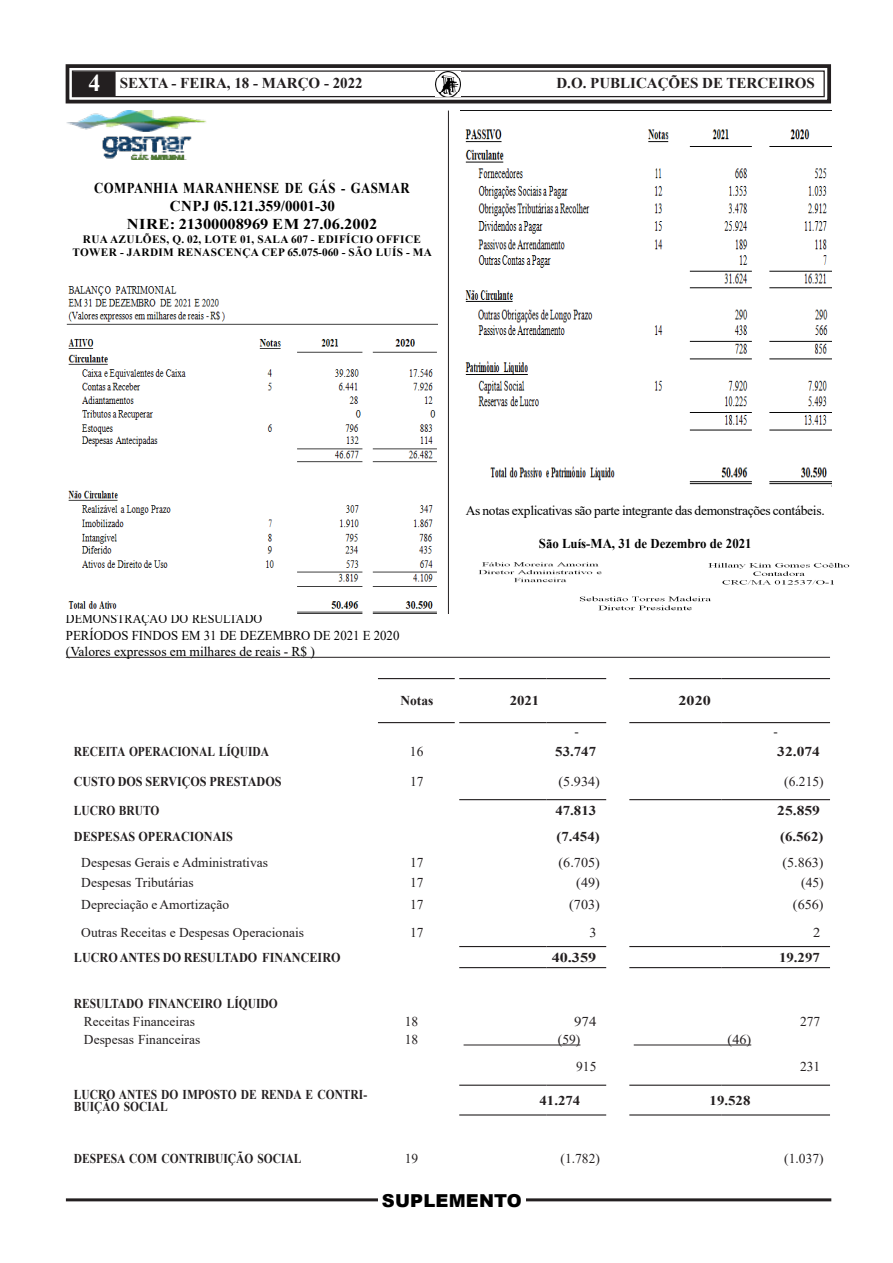
<style>
.page{position:relative;width:893px;height:1263px;background:#fff}
.page>*{position:absolute;margin:0;border:0;box-sizing:border-box;transform-origin:0 0}
.t1{font:900 17.85px "Arial";letter-spacing:.01em;color:#000}
.t2{font:700 15px "Times New Roman";color:#231f20}
.JORNAL_-_SUBTITULO{font:700 15px "Times New Roman";letter-spacing:.03em;color:#000;scale:.85 1}
.JORNAL_-_SUBTITULO-2{font:700 15px "Times New Roman";letter-spacing:-.005em;color:#000;scale:1.1 1}
.JORNAL_-_SUBTITULO-3{font:700 15px "Times New Roman";color:#000}
.Table_Paragraph{font:13.5px "Times New Roman";color:#231f20}
.Table_Paragraph-2{font:700 13.5px/12.1px "Times New Roman";color:#231f20;scale:.85 1}
.Table_Paragraph-3{font:700 13.5px "Times New Roman";color:#231f20;scale:.9 1}
.JORNAL_-_PARÁGRAFO{font:13.5px "Times New Roman";letter-spacing:-.025em;color:#000}
.Table_Paragraph-4{font:700 13.5px "Times New Roman";color:#231f20;scale:1.1 1}
.Table_Paragraph-5{font:13.5px "Times New Roman";color:#231f20;scale:1.05 1}
.JORNAL_-_PARÁGRAFO-2{font:13.5px "Times New Roman";color:#000;scale:.95 1}
.JORNAL_-_PARÁGRAFO-3{font:13.5px "Times New Roman";color:#000}
.JORNAL_-_PARÁGRAFO-4{font:700 13.5px "Times New Roman";color:#000;scale:.95 1}
.JORNAL_-_PARÁGRAFO-5{font:13.5px "Times New Roman";color:#000;scale:.9 1}
.Table_Paragraph-6{font:700 13.5px "Times New Roman";color:#231f20;scale:1.15 1}
.Table_Paragraph-7{font:700 13.5px "Times New Roman";color:#231f20;scale:1.2 1}
.Table_Paragraph-8{font:700 13.5px "Times New Roman";color:#231f20}
.Table_Paragraph-9{font:13.5px "Times New Roman";color:#231f20;scale:1.1 1}
.Table_Paragraph-10{font:13.5px "Times New Roman";color:#231f20;scale:1.08 1}
.JORNAL_-_SUBTITULO-4{font:700 11.25px/13.5px "Times New Roman";letter-spacing:.035em;color:#000;text-align:center}
.s1{font-size:24px;color:#fff}
</style>
<div class="page">
<hr style="left:448px;top:111px;width:1px;height:1075px;background:#231f20">
<hr style="left:66px;top:1198px;width:765px;height:3px;background:#231f20">
<svg style="left:65px;top:64px;width:766px;height:40px"></svg>
<div style="left:72px;top:70px;width:753px;height:27px;border:1px solid #231f20"></div>
<img style="left:436px;top:72px;width:25px;height:24px">
<div style="left:74px;top:72px;width:41px;height:24px;background:#231f20"></div>
<div style="left:73px;top:72px;width:43px;height:24px;border:2px solid #231f20"></div>
<div style="left:378px;top:1189px;width:148px;height:18px;background:#fff"></div>
<img style="left:66px;top:111px;width:141px;height:48px">
<div style="left:66px;top:614px;width:764px;height:572px;background:#fff"></div>
<hr style="left:66px;top:657px;width:764px;height:1px;background:#231f20">
<hr style="left:378px;top:678px;width:77px;height:1px;background:#231f20">
<hr style="left:459px;top:678px;width:87px;height:1px;background:#231f20">
<hr style="left:546px;top:678px;width:60px;height:1px;background:#231f20">
<hr style="left:629px;top:678px;width:93px;height:1px;background:#231f20">
<hr style="left:722px;top:678px;width:108px;height:1px;background:#231f20">
<hr style="left:378px;top:722px;width:77px;height:1px;background:#231f20">
<hr style="left:459px;top:722px;width:87px;height:1px;background:#231f20">
<hr style="left:546px;top:722px;width:60px;height:1px;background:#231f20">
<hr style="left:629px;top:722px;width:93px;height:1px;background:#231f20">
<hr style="left:722px;top:722px;width:108px;height:1px;background:#231f20">
<hr style="left:459px;top:799px;width:87px;height:1px;background:#231f20">
<hr style="left:546px;top:799px;width:60px;height:1px;background:#231f20">
<hr style="left:629px;top:799px;width:93px;height:1px;background:#231f20">
<hr style="left:722px;top:799px;width:108px;height:1px;background:#231f20">
<hr style="left:459px;top:946px;width:87px;height:1px;background:#231f20">
<hr style="left:546px;top:946px;width:60px;height:1px;background:#231f20">
<hr style="left:629px;top:946px;width:93px;height:1px;background:#231f20">
<hr style="left:722px;top:946px;width:108px;height:1px;background:#231f20">
<hr style="left:459px;top:967px;width:87px;height:1px;background:#231f20">
<hr style="left:546px;top:967px;width:60px;height:1px;background:#231f20">
<hr style="left:629px;top:967px;width:93px;height:1px;background:#231f20">
<hr style="left:722px;top:967px;width:108px;height:1px;background:#231f20">
<hr style="left:459px;top:1084px;width:87px;height:2px;background:#231f20">
<hr style="left:546px;top:1084px;width:60px;height:2px;background:#231f20">
<hr style="left:629px;top:1084px;width:93px;height:2px;background:#231f20">
<hr style="left:722px;top:1084px;width:108px;height:2px;background:#231f20">
<hr style="left:459px;top:1114px;width:87px;height:1px;background:#231f20">
<hr style="left:546px;top:1114px;width:60px;height:1px;background:#231f20">
<hr style="left:629px;top:1114px;width:93px;height:1px;background:#231f20">
<hr style="left:722px;top:1114px;width:108px;height:1px;background:#231f20">
<hr style="left:464px;top:1045px;width:116px;height:1px;background:#231f20">
<hr style="left:634px;top:1045px;width:117px;height:1px;background:#231f20">
<img style="left:66px;top:286px;width:372px;height:328px">
<img style="left:465px;top:129px;width:366px;height:356px">
<img style="left:579px;top:596px;width:132px;height:15px">
<img style="left:708px;top:562px;width:142px;height:23px">
<img style="left:479px;top:562px;width:123px;height:21px">
<p class="t2" style="left:89px;top:73px;width:276px"><span class="s1">4</span> SEXTA - FEIRA, 18 - MARÇO - 2022</p>
<p class="t2" style="left:556px;top:73px;width:260px">D.O. PUBLICAÇÕES DE TERCEIROS</p>
<p class="JORNAL_-_SUBTITULO" style="left:94px;top:177px;width:373px">COMPANHIA MARANHENSE DE GÁS - GASMAR</p>
<p class="JORNAL_-_SUBTITULO-3" style="left:170px;top:195px;width:167px">CNPJ 05.121.359/0001-30</p>
<p class="JORNAL_-_SUBTITULO-2" style="left:127px;top:213px;width:229px">NIRE: 21300008969 EM 27.06.2002</p>
<p class="JORNAL_-_SUBTITULO-4" style="left:72px;top:232px;width:361px">RUA AZULÕES, Q. 02, LOTE 01, SALA 607 - EDIFÍCIO OFFICE<br>TOWER - JARDIM RENASCENÇA CEP 65.075-060 - SÃO LUÍS - MA</p>
<p class="JORNAL_-_PARÁGRAFO-5" style="left:66px;top:609px;width:220px">DEMONSTRAÇÃO DO RESULTADO</p>
<p class="JORNAL_-_PARÁGRAFO-2" style="left:66px;top:626px;width:353px">PERÍODOS FINDOS EM 31 DE DEZEMBRO DE 2021 E 2020</p>
<p class="JORNAL_-_PARÁGRAFO-3" style="left:66px;top:642px;width:251px">(Valores expressos em milhares de reais - R$ )</p>
<p class="JORNAL_-_PARÁGRAFO" style="left:466px;top:501px;width:360px">As notas explicativas são parte integrante das demonstrações contábeis.</p>
<p class="JORNAL_-_PARÁGRAFO-4" style="left:539px;top:534px;width:225px">São Luís-MA, 31 de Dezembro de 2021</p>
<p class="Table_Paragraph-8" style="left:400px;top:691px;width:34px">Notas</p>
<p class="Table_Paragraph-4" style="left:510px;top:691px;width:28px">2021</p>
<p class="Table_Paragraph-7" style="left:678px;top:691px;width:29px">2020</p>
<p class="Table_Paragraph" style="left:574px;top:722px;width:6px">-</p>
<p class="Table_Paragraph" style="left:773px;top:722px;width:6px">-</p>
<p class="Table_Paragraph-2" style="left:74px;top:745px;width:231px">RECEITA OPERACIONAL LÍQUIDA</p>
<p class="Table_Paragraph" style="left:410px;top:742px;width:15px">16</p>
<p class="Table_Paragraph-4" style="left:555px;top:742px;width:39px">53.747</p>
<p class="Table_Paragraph-6" style="left:777px;top:742px;width:39px">32.074</p>
<p class="Table_Paragraph-3" style="left:74px;top:771px;width:232px">CUSTO DOS SERVIÇOS PRESTADOS</p>
<p class="Table_Paragraph" style="left:410px;top:772px;width:15px">17</p>
<p class="Table_Paragraph-5" style="left:559px;top:772px;width:41px">(5.934)</p>
<p class="Table_Paragraph" style="left:784px;top:772px;width:41px">(6.215)</p>
<p class="Table_Paragraph-2" style="left:74px;top:804px;width:102px">LUCRO BRUTO</p>
<p class="Table_Paragraph-4" style="left:555px;top:801px;width:39px">47.813</p>
<p class="Table_Paragraph-6" style="left:777px;top:801px;width:39px">25.859</p>
<p class="Table_Paragraph-3" style="left:74px;top:826px;width:178px">DESPESAS OPERACIONAIS</p>
<p class="Table_Paragraph-4" style="left:556px;top:826px;width:41px">(7.454)</p>
<p class="Table_Paragraph-4" style="left:780px;top:826px;width:41px">(6.562)</p>
<p class="Table_Paragraph" style="left:81px;top:853px;width:188px">Despesas Gerais e Administrativas</p>
<p class="Table_Paragraph" style="left:410px;top:853px;width:15px">17</p>
<p class="Table_Paragraph-5" style="left:559px;top:853px;width:41px">(6.705)</p>
<p class="Table_Paragraph-5" style="left:782px;top:853px;width:41px">(5.863)</p>
<p class="Table_Paragraph" style="left:81px;top:873px;width:114px">Despesas Tributárias</p>
<p class="Table_Paragraph" style="left:410px;top:873px;width:15px">17</p>
<p class="Table_Paragraph-5" style="left:576px;top:873px;width:24px">(49)</p>
<p class="Table_Paragraph" style="left:801px;top:873px;width:24px">(45)</p>
<p class="Table_Paragraph" style="left:81px;top:895px;width:149px">Depreciação e Amortização</p>
<p class="Table_Paragraph" style="left:410px;top:895px;width:15px">17</p>
<p class="Table_Paragraph-5" style="left:569px;top:895px;width:31px">(703)</p>
<p class="Table_Paragraph-5" style="left:793px;top:895px;width:31px">(656)</p>
<p class="Table_Paragraph" style="left:81px;top:922px;width:224px">Outras Receitas e Despesas Operacionais</p>
<p class="Table_Paragraph" style="left:410px;top:922px;width:15px">17</p>
<p class="Table_Paragraph-5" style="left:589px;top:922px;width:8px">3</p>
<p class="Table_Paragraph-10" style="left:813px;top:922px;width:8px">2</p>
<p class="Table_Paragraph-3" style="left:74px;top:947px;width:298px">LUCRO ANTES DO RESULTADO FINANCEIRO</p>
<p class="Table_Paragraph-7" style="left:552px;top:947px;width:39px">40.359</p>
<p class="Table_Paragraph-4" style="left:779px;top:947px;width:39px">19.297</p>
<p class="Table_Paragraph-2" style="left:74px;top:997px;width:241px">RESULTADO FINANCEIRO LÍQUIDO</p>
<p class="Table_Paragraph" style="left:84px;top:1011px;width:113px">Receitas Financeiras</p>
<p class="Table_Paragraph" style="left:405px;top:1011px;width:15px">18</p>
<p class="Table_Paragraph-9" style="left:574px;top:1011px;width:22px">974</p>
<p class="Table_Paragraph" style="left:800px;top:1011px;width:22px">277</p>
<p class="Table_Paragraph" style="left:84px;top:1029px;width:118px">Despesas Financeiras</p>
<p class="Table_Paragraph" style="left:405px;top:1029px;width:15px">18</p>
<p class="Table_Paragraph" style="left:558px;top:1029px;width:24px">(59)</p>
<p class="Table_Paragraph-5" style="left:728px;top:1029px;width:24px">(46)</p>
<p class="Table_Paragraph" style="left:576px;top:1057px;width:22px">915</p>
<p class="Table_Paragraph" style="left:800px;top:1057px;width:22px">231</p>
<p class="Table_Paragraph-2" style="left:74px;top:1087px;width:347px">LUCRO ANTES DO IMPOSTO DE RENDA E CONTRI-<br>BUIÇÃO SOCIAL</p>
<p class="Table_Paragraph-4" style="left:540px;top:1090px;width:39px">41.274</p>
<p class="Table_Paragraph-4" style="left:710px;top:1090px;width:39px">19.528</p>
<p class="Table_Paragraph-2" style="left:74px;top:1151px;width:269px">DESPESA COM CONTRIBUIÇÃO SOCIAL</p>
<p class="Table_Paragraph" style="left:405px;top:1148px;width:15px">19</p>
<p class="Table_Paragraph" style="left:561px;top:1148px;width:41px">(1.782)</p>
<p class="Table_Paragraph" style="left:784px;top:1148px;width:41px">(1.037)</p>
<h1 class="t1" style="left:382px;top:1187px;width:141px">SUPLEMENTO</h1>
</div>
